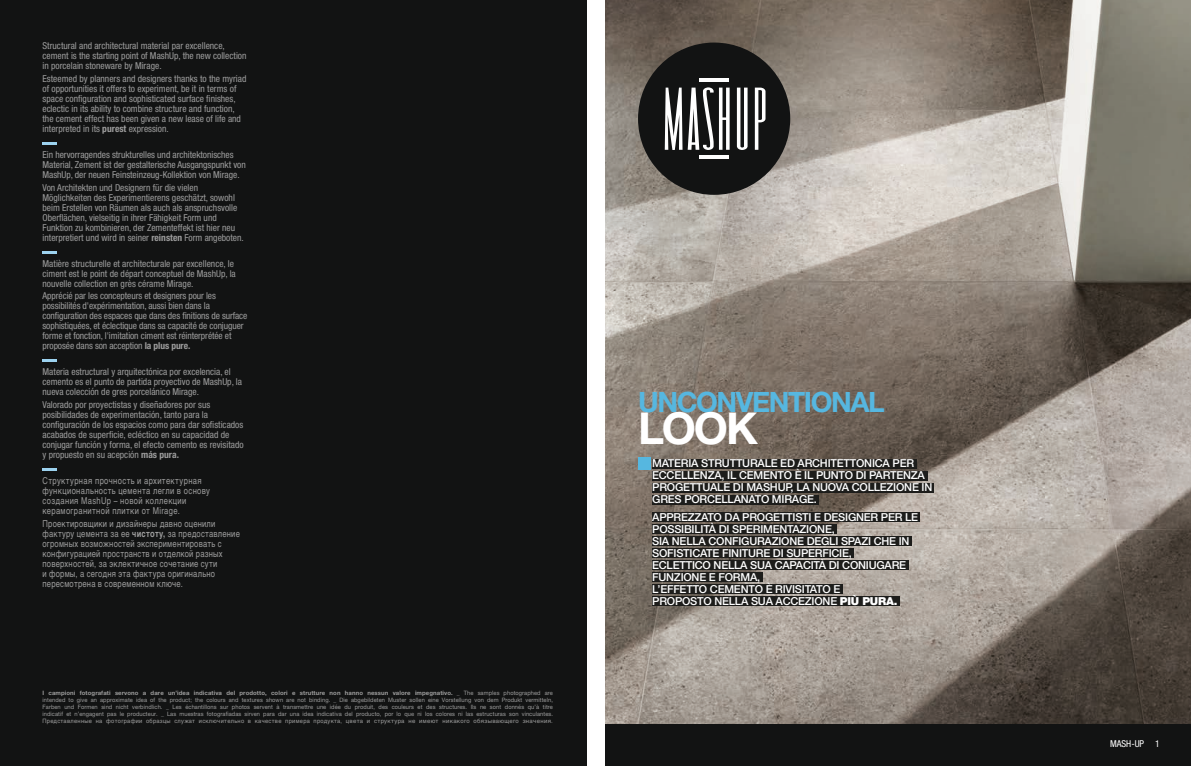
<style>
.page{position:relative;width:1191px;height:766px;background:#fff}
.page>*{position:absolute;margin:0;border:0;box-sizing:border-box;transform-origin:0 0}
.t1{font:700 44px "Helvetica Neue LT Std";color:#fff}
.t2{font:700 28px "Helvetica Neue LT Std";letter-spacing:-.05em;color:#56b7e0}
.t3{font:500 11px/12px "Helvetica Neue LT Std";letter-spacing:-.02em;color:#fff}
.t4{font:condensed 9.5px/10px "Helvetica Neue LT Std";color:#9d9d9d}
.t5{font:9.5px/10px "Helvetica Cyr Upright";letter-spacing:.03em;color:#9d9d9d;scale:.8 1}
.t6{font:condensed 9.5px "Helvetica Neue LT Std";color:#fff}
.t7{font:6px/7.2px "Helvetica Neue LT Std";letter-spacing:.015em;color:#9d9d9d;text-align:justify;scale:.95 1}
.t8{font:6px "Helvetica Cyr Upright";letter-spacing:.055em;color:#9d9d9d;scale:.95 1}
.s1{font-weight:700}
.s2{font-family:"Helvetica Cyr";font-weight:700}
.s3{font-weight:900}
</style>
<div class="page">
<div style="left:0;top:0;width:1191px;height:765px;background:#121313"></div>
<img style="left:604px;top:0;width:587px;height:723px">
<div style="left:652px;top:458px;width:264px;height:10px;background:#1d1d1b"></div>
<div style="left:652px;top:470px;width:275px;height:10px;background:#1d1d1b"></div>
<div style="left:652px;top:482px;width:282px;height:10px;background:#1d1d1b"></div>
<div style="left:652px;top:494px;width:167px;height:10px;background:#1d1d1b"></div>
<div style="left:652px;top:512px;width:268px;height:10px;background:#1d1d1b"></div>
<div style="left:652px;top:524px;width:185px;height:10px;background:#1d1d1b"></div>
<div style="left:652px;top:536px;width:259px;height:10px;background:#1d1d1b"></div>
<div style="left:652px;top:548px;width:202px;height:10px;background:#1d1d1b"></div>
<div style="left:652px;top:560px;width:256px;height:10px;background:#1d1d1b"></div>
<div style="left:652px;top:572px;width:110px;height:10px;background:#1d1d1b"></div>
<div style="left:652px;top:584px;width:191px;height:10px;background:#1d1d1b"></div>
<div style="left:652px;top:596px;width:247px;height:10px;background:#1d1d1b"></div>
<div style="left:638px;top:457px;width:12px;height:12px;background:#56b7e0"></div>
<hr style="left:43px;top:142px;width:14px;height:3px;background:#9cd2ef">
<svg style="left:43px;top:251px;width:14px;height:2px"></svg>
<hr style="left:43px;top:359px;width:14px;height:3px;background:#9cd2ef">
<svg style="left:43px;top:468px;width:14px;height:2px"></svg>
<div style="left:638px;top:43px;width:152px;height:152px;background:#121313;border-radius:50%"></div>
<hr style="left:699px;top:79px;width:30px;height:3px;background:#fff">
<hr style="left:699px;top:155px;width:30px;height:4px;background:#fff">
<svg style="left:665px;top:87px;width:100px;height:63px"></svg>
<div style="left:587px;top:0;width:17px;height:765px;background:#fff"></div>
<p class="t4" style="left:43px;top:41px;width:205px">Structural and architectural material par excellence, cement is the starting point of MashUp, the new collection in porcelain stoneware by Mirage.</p>
<p class="t4" style="left:43px;top:74px;width:205px">Esteemed by planners and designers thanks to the myriad of opportunities it offers to experiment, be it in terms of space configuration and sophisticated surface finishes, eclectic in its ability to combine structure and function, the cement effect has been given a new lease of life and interpreted in its <span class="s1">purest</span> expression.</p>
<p class="t4" style="left:43px;top:149px;width:205px">Ein hervorragendes strukturelles und architektonisches<br>Material, Zement ist der gestalterische Ausgangspunkt von<br>MashUp, der neuen Feinsteinzeug-Kollektion von Mirage.</p>
<p class="t4" style="left:43px;top:182px;width:203px">Von Architekten und Designern für die vielen Möglichkeiten des Experimentierens geschätzt, sowohl beim Erstellen von Räumen als auch als anspruchsvolle Oberflächen, vielseitig in ihrer Fähigkeit Form und Funktion zu kombinieren, der Zementeffekt ist hier neu interpretiert und wird in seiner <span class="s1">reinsten</span> Form angeboten.</p>
<p class="t4" style="left:43px;top:258px;width:195px">Matière structurelle et architecturale par excellence, le ciment est le point de départ conceptuel de MashUp, la nouvelle collection en grès cérame Mirage.</p>
<p class="t4" style="left:43px;top:291px;width:206px">Apprécié par les concepteurs et designers pour les possibilités d'expérimentation, aussi bien dans la configuration des espaces que dans des finitions de surface sophistiquées, et éclectique dans sa capacité de conjuguer forme et fonction, l'imitation ciment est réinterprétée et proposée dans son acception <span class="s1">la plus pure.</span></p>
<p class="t4" style="left:43px;top:366px;width:201px">Materia estructural y arquitectónica por excelencia, el cemento es el punto de partida proyectivo de MashUp, la nueva colección de gres porcelánico Mirage.</p>
<p class="t4" style="left:43px;top:399px;width:203px">Valorado por proyectistas y diseñadores por sus posibilidades de experimentación, tanto para la configuración de los espacios como para dar sofisticados acabados de superficie, ecléctico en su capacidad de conjugar función y forma, el efecto cemento es revisitado y propuesto en su acepción <span class="s1">más pura.</span></p>
<p class="t5" style="left:43px;top:475px;width:211px">Структурная прочность и архитектурная функциональность цемента легли в основу создания MashUp – новой коллекции керамогранитной плитки от Mirage.</p>
<p class="t5" style="left:43px;top:518px;width:248px">Проектировщики и дизайнеры давно оценили фактуру цемента за ее <span class="s2">чистоту,</span> за предоставление огромных возможностей экспериментировать с конфигурацией пространств и отделкой разных поверхностей, за эклектичное сочетание сути<br>и формы, а сегодня эта фактура оригинально пересмотрена в современном ключе.</p>
<p class="t7" style="left:43px;top:688px;width:539px"><span class="s1">I campioni fotografati servono a dare un’idea indicativa del prodotto, colori e strutture non hanno nessun valore impegnativo. _</span> The samples photographed are intended to give an approximate idea of the product; the colours and textures shown are not binding. _ Die abgebildeten Muster sollen eine Vorstellung von dem Produkt vermitteln, Farben und Formen sind nicht verbindlich. _ Les échantillons sur photos servent à transmettre une idée du produit, des couleurs et des structures. Ils ne sont donnés qu’à titre indicatif et n’engagent pas le producteur. _ Las muestras fotografiadas sirven para dar una idea indicativa del producto, por lo que ni los colores ni las estructuras son vinculantes.</p>
<p class="t8" style="left:43px;top:717px;width:539px">Представленные на фотографии образцы служат исключительно в качестве примера продукта, цвета и структура не имеют никакого обязывающего значения.</p>
<h2 class="t2" style="left:638px;top:384px;width:248px">UNCONVENTIONAL</h2>
<h1 class="t1" style="left:638px;top:401px;width:121px">LOOK</h1>
<p class="t3" style="left:652px;top:457px;width:282px">MATERIA STRUTTURALE ED ARCHITETTONICA PER ECCELLENZA, IL CEMENTO È IL PUNTO DI PARTENZA PROGETTUALE DI MASHUP, LA NUOVA COLLEZIONE IN GRES PORCELLANATO MIRAGE.</p>
<p class="t3" style="left:652px;top:511px;width:267px">APPREZZATO DA PROGETTISTI E DESIGNER PER LE POSSIBILITÀ DI SPERIMENTAZIONE,<br>SIA NELLA CONFIGURAZIONE DEGLI SPAZI CHE IN SOFISTICATE FINITURE DI SUPERFICIE,<br>ECLETTICO NELLA SUA CAPACITÀ DI CONIUGARE FUNZIONE E FORMA,<br>L’EFFETTO CEMENTO È RIVISITATO E<br>PROPOSTO NELLA SUA ACCEZIONE <span class="s3">PIÙ PURA.</span></p>
<p class="t6" style="left:1110px;top:738px;width:51px">MASH-UP 1</p>
</div>
